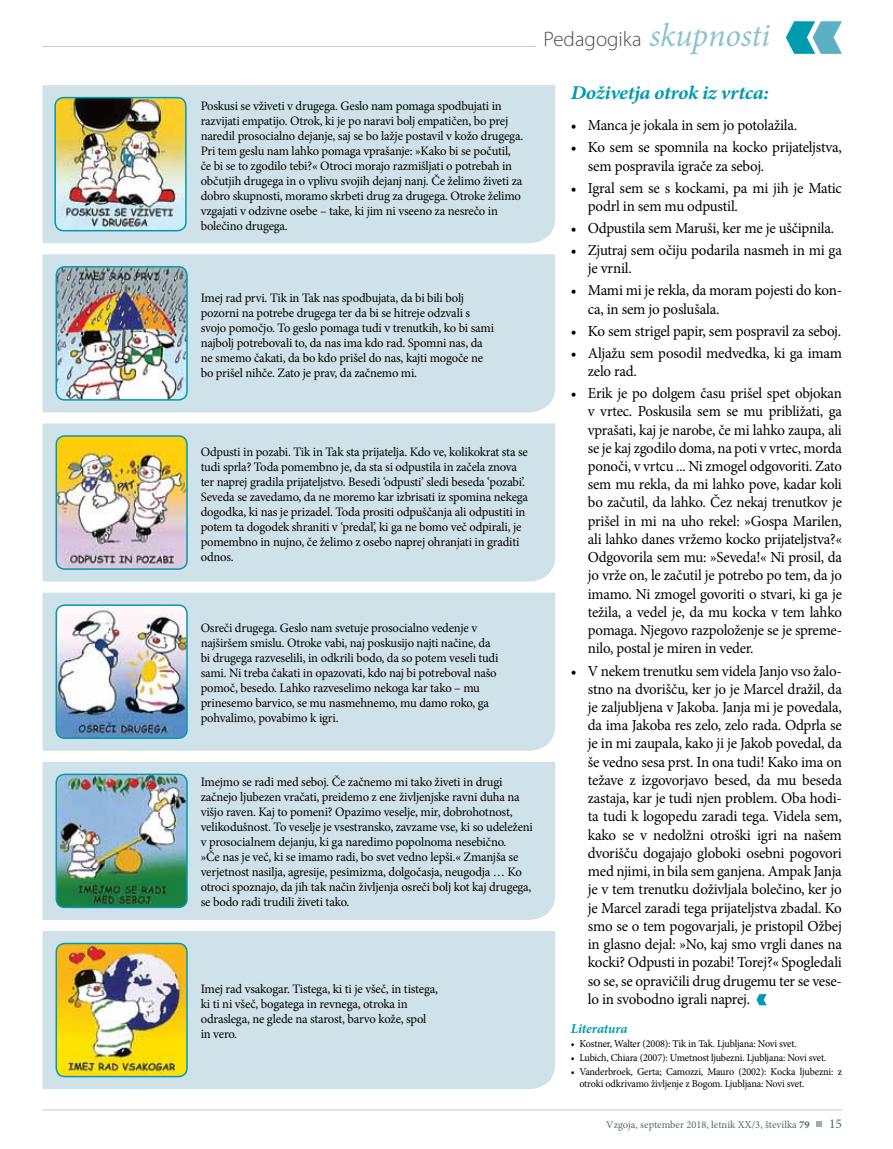
<style>
.page{position:relative;width:893px;height:1149px;background:#fff}
.page>*{position:absolute;margin:0;border:0;box-sizing:border-box;transform-origin:0 0}
.t1{font:300 21px "Myriad Pro";color:#4d4d4f}
.t2{font:italic 700 19.5px "Minion Pro";letter-spacing:-.02em;color:#009ab1;scale:1.08 1}
.t3{font:15.3px/18.1px "Minion Pro";letter-spacing:-.015em;color:#000}
.t4{font:italic 700 13.5px "Minion Pro";letter-spacing:-.01em;color:#009ab1}
.t5{font:13.5px "Minion Pro";color:#546670}
.t6{font:12.9px/15px "Minion Pro";letter-spacing:-.015em;color:#000}
.t7{font:10.5px/12px "Minion Pro";letter-spacing:-.02em;color:#000}
.t8{font:10.5px "Minion Pro";color:#546670}
.s1{font-family:"Minion Pro";font-weight:400;font-style:italic;font-size:33px;color:#8dc2d1}
.s2{font-weight:700}
</style>
<div class="page">
<svg style="left:786px;top:21px;width:56px;height:33px"></svg>
<hr style="left:43px;top:46px;width:493px;height:1px;background:#c1cbd2">
<svg style="left:816px;top:1121px;width:6px;height:4px"></svg>
<hr style="left:43px;top:1108px;width:799px;height:2px;background:#c1cbd2">
<div style="left:43px;top:85px;width:512px;height:158px;background:#cfe2e9"></div>
<div style="left:43px;top:254px;width:512px;height:158px;background:#cfe2e9"></div>
<div style="left:43px;top:423px;width:512px;height:158px;background:#cfe2e9"></div>
<div style="left:43px;top:592px;width:512px;height:158px;background:#cfe2e9"></div>
<div style="left:43px;top:762px;width:512px;height:157px;background:#cfe2e9"></div>
<div style="left:43px;top:931px;width:512px;height:157px;background:#cfe2e9"></div>
<svg style="left:756px;top:994px;width:11px;height:10px"></svg>
<img style="left:55px;top:98px;width:131px;height:133px">
<div style="left:54px;top:97px;width:133px;height:134px;border:2px solid #009ab1;border-radius:9px"></div>
<img style="left:56px;top:267px;width:131px;height:133px">
<div style="left:56px;top:266px;width:132px;height:134px;border:2px solid #009ab1;border-radius:9px"></div>
<img style="left:56px;top:436px;width:131px;height:133px">
<div style="left:56px;top:435px;width:132px;height:134px;border:2px solid #009ab1;border-radius:9px"></div>
<img style="left:56px;top:605px;width:131px;height:133px">
<div style="left:56px;top:604px;width:132px;height:134px;border:2px solid #009ab1;border-radius:9px"></div>
<img style="left:56px;top:774px;width:131px;height:133px">
<div style="left:56px;top:773px;width:132px;height:134px;border:2px solid #009ab1;border-radius:9px"></div>
<img style="left:56px;top:943px;width:131px;height:133px">
<div style="left:56px;top:942px;width:132px;height:134px;border:2px solid #009ab1;border-radius:9px"></div>
<h1 class="t1" style="left:543px;top:27px;width:228px">Pedagogika <span class="s1">skupnosti</span></h1>
<p class="t6" style="left:201px;top:99px;width:324px">Poskusi se vživeti v drugega. Geslo nam pomaga spodbujati in razvijati empatijo. Otrok, ki je po naravi bolj empatičen, bo prej naredil prosocialno dejanje, saj se bo lažje postavil v kožo drugega.<br>Pri tem geslu nam lahko pomaga vprašanje: »Kako bi se počutil, če bi se to zgodilo tebi?« Otroci morajo razmišljati o potrebah in občutjih drugega in o vplivu svojih dejanj nanj. Če želimo živeti za dobro skupnosti, moramo skrbeti drug za drugega. Otroke želimo vzgajati v odzivne osebe – take, ki jim ni vseeno za nesrečo in bolečino drugega.</p>
<p class="t6" style="left:201px;top:290px;width:295px">Imej rad prvi. Tik in Tak nas spodbujata, da bi bili bolj pozorni na potrebe drugega ter da bi se hitreje odzvali s svojo pomočjo. To geslo pomaga tudi v trenutkih, ko bi sami najbolj potrebovali to, da nas ima kdo rad. Spomni nas, da ne smemo čakati, da bo kdo prišel do nas, kajti mogoče ne bo prišel nihče. Zato je prav, da začnemo mi.</p>
<p class="t6" style="left:201px;top:444px;width:329px">Odpusti in pozabi. Tik in Tak sta prijatelja. Kdo ve, kolikokrat sta se tudi sprla? Toda pomembno je, da sta si odpustila in začela znova ter naprej gradila prijateljstvo. Besedi ‘odpusti’ sledi beseda ‘pozabi’.<br>Seveda se zavedamo, da ne moremo kar izbrisati iz spomina nekega dogodka, ki nas je prizadel. Toda prositi odpuščanja ali odpustiti in potem ta dogodek shraniti v ‘predal’, ki ga ne bomo več odpirali, je pomembno in nujno, če želimo z osebo naprej ohranjati in graditi odnos.</p>
<p class="t6" style="left:201px;top:620px;width:299px">Osreči drugega. Geslo nam svetuje prosocialno vedenje v najširšem smislu. Otroke vabi, naj poskusijo najti načine, da bi drugega razveselili, in odkrili bodo, da so potem veseli tudi sami. Ni treba čakati in opazovati, kdo naj bi potreboval našo pomoč, besedo. Lahko razveselimo nekoga kar tako – mu prinesemo barvico, se mu nasmehnemo, mu damo roko, ga pohvalimo, povabimo k igri.</p>
<p class="t6" style="left:201px;top:774px;width:334px">Imejmo se radi med seboj. Če začnemo mi tako živeti in drugi začnejo ljubezen vračati, preidemo z ene življenjske ravni duha na višjo raven. Kaj to pomeni? Opazimo veselje, mir, dobrohotnost, velikodušnost. To veselje je vsestransko, zavzame vse, ki so udeleženi v prosocialnem dejanju, ki ga naredimo popolnoma nesebično.<br>»Če nas je več, ki se imamo radi, bo svet vedno lepši.« Zmanjša se verjetnost nasilja, agresije, pesimizma, dolgočasja, neugodja … Ko otroci spoznajo, da jih tak način življenja osreči bolj kot kaj drugega, se bodo radi trudili živeti tako.</p>
<p class="t6" style="left:201px;top:980px;width:239px">Imej rad vsakogar. Tistega, ki ti je všeč, in tistega, ki ti ni všeč, bogatega in revnega, otroka in odraslega, ne glede na starost, barvo kože, spol in vero.</p>
<h2 class="t2" style="left:571px;top:79px;width:185px">Doživetja otrok iz vrtca:</h2>
<p class="t3" style="left:571px;top:116px;width:228px">• Manca je jokala in sem jo potolažila.</p>
<p class="t3" style="left:588px;top:138px;width:256px;text-indent:-17px">• Ko sem se spomnila na kocko prijateljstva, sem pospravila igrače za seboj.</p>
<p class="t3" style="left:588px;top:179px;width:256px;text-indent:-17px">• Igral sem se s kockami, pa mi jih je Matic podrl in sem mu odpustil.</p>
<p class="t3" style="left:571px;top:219px;width:265px">• Odpustila sem Maruši, ker me je uščipnila.</p>
<p class="t3" style="left:588px;top:241px;width:256px;text-indent:-17px">• Zjutraj sem očiju podarila nasmeh in mi ga je vrnil.</p>
<p class="t3" style="left:588px;top:281px;width:256px;text-indent:-17px">• Mami mi je rekla, da moram pojesti do kon&shy;ca, in sem jo poslušala.</p>
<p class="t3" style="left:571px;top:321px;width:272px">• Ko sem strigel papir, sem pospravil za seboj.</p>
<p class="t3" style="left:588px;top:344px;width:256px;text-indent:-17px">• Aljažu sem posodil medvedka, ki ga imam zelo rad.</p>
<p class="t3" style="left:588px;top:384px;width:256px;text-align:justify;text-indent:-17px">• Erik je po dolgem času prišel spet objokan v vrtec. Poskusila sem se mu približati, ga vprašati, kaj je narobe, če mi lahko zaupa, ali se je kaj zgodilo doma, na poti v vrtec, morda ponoči, v vrtcu ... Ni zmogel odgovoriti. Zato sem mu rekla, da mi lahko pove, kadar koli bo začutil, da lahko. Čez nekaj trenutkov je prišel in mi na uho rekel: »Gospa Marilen, ali lahko danes vržemo kocko prijateljstva?« Odgovorila sem mu: »Seveda!« Ni prosil, da jo vrže on, le začutil je potrebo po tem, da jo imamo. Ni zmogel govoriti o stvari, ki ga je težila, a vedel je, da mu kocka v tem lahko pomaga. Njegovo razpoloženje se je spreme&shy;nilo, postal je miren in veder.</p>
<p class="t3" style="left:588px;top:661px;width:256px;text-align:justify;text-indent:-17px">• V nekem trenutku sem videla Janjo vso žalo&shy;stno na dvorišču, ker jo je Marcel dražil, da je zaljubljena v Jakoba. Janja mi je povedala, da ima Jakoba res zelo, zelo rada. Odprla se je in mi zaupala, kako ji je Jakob povedal, da še vedno sesa prst. In ona tudi! Kako ima on težave z izgovorjavo besed, da mu beseda zastaja, kar je tudi njen problem. Oba hodi&shy;ta tudi k logopedu zaradi tega. Videla sem, kako se v nedolžni otroški igri na našem dvorišču dogajajo globoki osebni pogovori med njimi, in bila sem ganjena. Ampak Janja je v tem trenutku doživljala bolečino, ker jo je Marcel zaradi tega prijateljstva zbadal. Ko smo se o tem pogovarjali, je pristopil Ožbej in glasno dejal: »No, kaj smo vrgli danes na kocki? Odpusti in pozabi! Torej?« Spogledali so se, se opravičili drug drugemu ter se vese&shy;lo in svobodno igrali naprej.</p>
<p class="t4" style="left:571px;top:1018px;width:58px">Literatura</p>
<p class="t7" style="left:571px;top:1037px;width:227px">• Kostner, Walter (2008): Tik in Tak. Ljubljana: Novi svet.</p>
<p class="t7" style="left:571px;top:1051px;width:257px">• Lubich, Chiara (2007): Umetnost ljubezni. Ljubljana: Novi svet.</p>
<p class="t7" style="left:579px;top:1065px;width:264px;text-indent:-9px">• Vanderbroek, Gerta; Camozzi, Mauro (2002): Kocka ljubezni: z otroki odkrivamo življenje z Bogom. Ljubljana: Novi svet.</p>
<p class="t8" style="left:606px;top:1117px;width:205px">Vzgoja, september 2018, letnik XX/3, številka <span class="s2">79</span></p>
<p class="t5" style="left:829px;top:1114px;width:14px">15</p>
</div>
